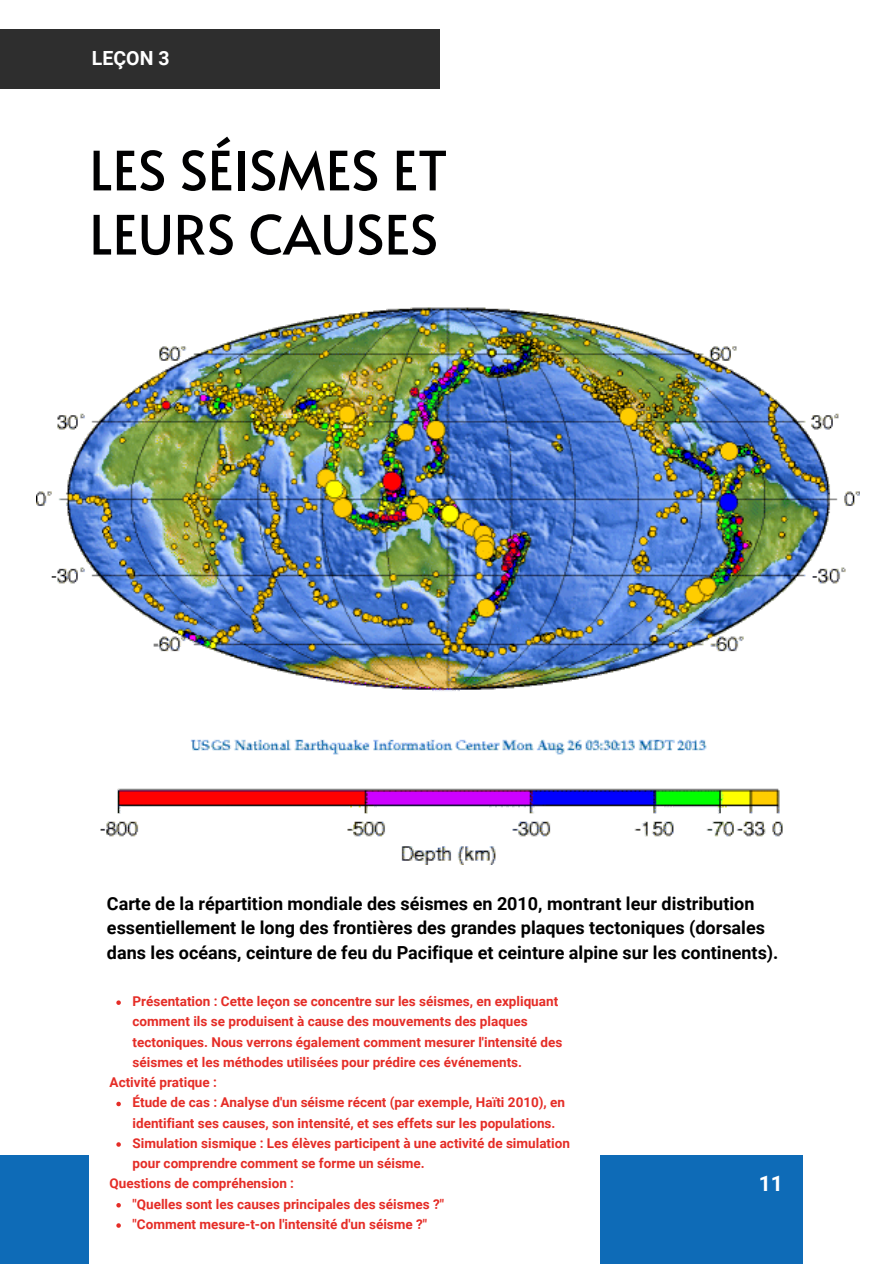
<style>
.page{position:relative;width:894px;height:1264px;background:#fff}
.page>*{position:absolute;margin:0;border:0;box-sizing:border-box;transform-origin:0 0}
.t1{font:54px/64.2px "Alata";color:#000001}
.t2{font:700 21.3px "Roboto";color:#fff}
.t3{font:700 19.5px "Roboto";color:#fff}
.t4{font:700 18px/24.8px "Roboto";color:#000}
.t5{font:700 13.5px/20.2px "Roboto";color:#e52d27}
</style>
<div class="page">
<div style="left:0;top:30px;width:440px;height:59px;background:#2e2e2e"></div>
<div style="left:0;top:1154px;width:802px;height:109px;background:#0e6bb7"></div>
<div style="left:89px;top:1108px;width:510px;height:155px;background:#fff"></div>
<img style="left:37px;top:307px;width:822px;height:557px">
<svg style="left:116px;top:1000px;width:5px;height:4px"></svg>
<svg style="left:116px;top:1101px;width:5px;height:5px"></svg>
<svg style="left:116px;top:1142px;width:5px;height:4px"></svg>
<svg style="left:116px;top:1203px;width:5px;height:4px"></svg>
<svg style="left:116px;top:1223px;width:5px;height:4px"></svg>
<p class="t3" style="left:92px;top:46px;width:79px">LEÇON 3</p>
<h4 class="t1" style="left:89px;top:136px;width:359px">LES SÉISMES ET<br>LEURS CAUSES</h4>
<p class="t4" style="left:107px;top:891px;width:673px">Carte de la répartition mondiale des séismes en 2010, montrant leur distribution essentiellement le long des frontières des grandes plaques tectoniques (dorsales dans les océans, ceinture de feu du Pacifique et ceinture alpine sur les continents).</p>
<h1 class="t5" style="left:132px;top:991px;width:431px">Présentation : Cette leçon se concentre sur les séismes, en expliquant comment ils se produisent à cause des mouvements des plaques tectoniques. Nous verrons également comment mesurer l'intensité des séismes et les méthodes utilisées pour prédire ces événements.</h1>
<p class="t5" style="left:110px;top:1072px;width:109px">Activité pratique :</p>
<h3 class="t5" style="left:132px;top:1092px;width:434px">Étude de cas : Analyse d'un séisme récent (par exemple, Haïti 2010), en identifiant ses causes, son intensité, et ses effets sur les populations.</h3>
<p class="t5" style="left:132px;top:1133px;width:439px">Simulation sismique : Les élèves participent à une activité de simulation pour comprendre comment se forme un séisme.</p>
<h4 class="t5" style="left:110px;top:1173px;width:186px">Questions de compréhension :</h4>
<p class="t5" style="left:132px;top:1193px;width:313px">"Quelles sont les causes principales des séismes ?"</p>
<p class="t5" style="left:132px;top:1214px;width:296px">"Comment mesure-t-on l'intensité d'un séisme ?"</p>
<p class="t2" style="left:758px;top:1171px;width:26px">11</p>
</div>
